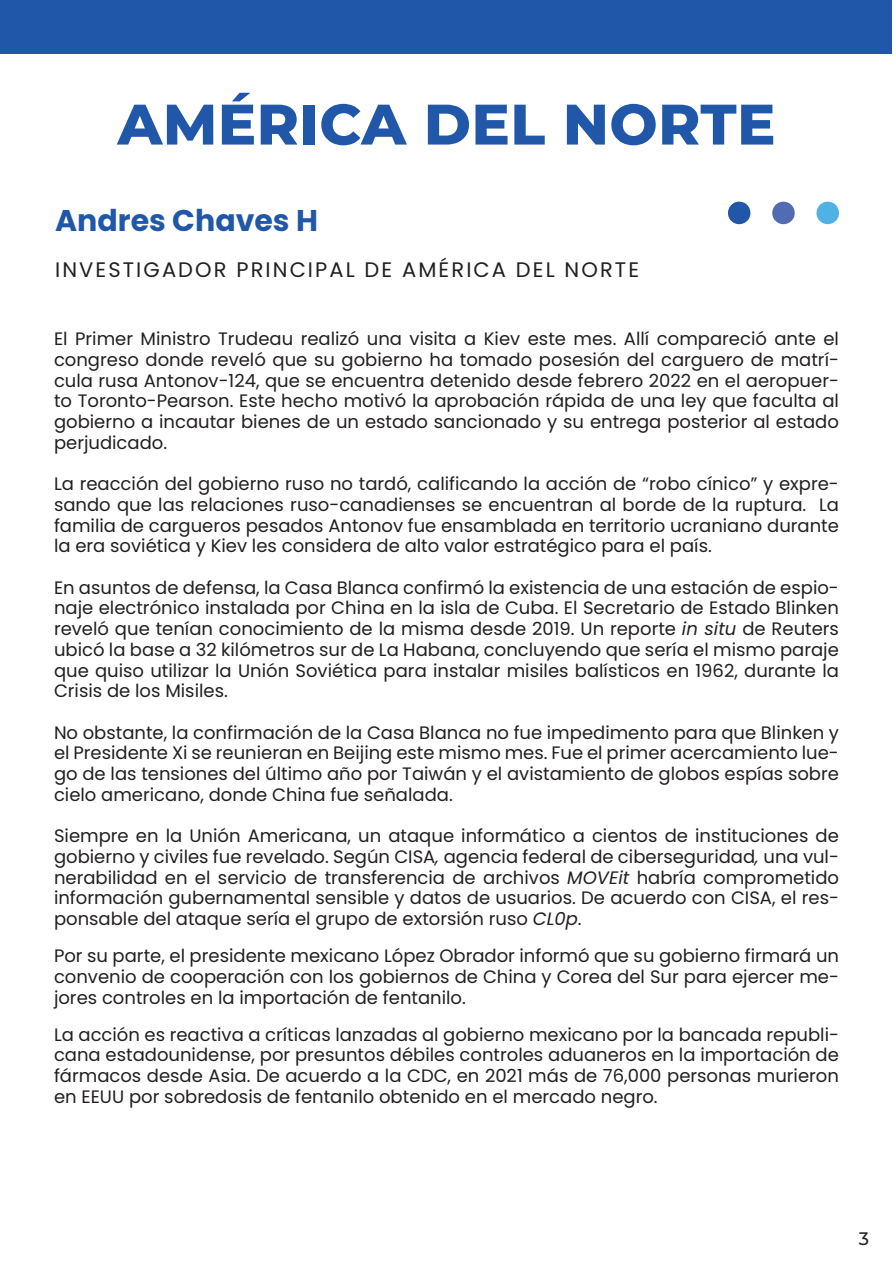
<style>
.page{position:relative;width:893px;height:1263px;background:#fff}
.page>*{position:absolute;margin:0;border:0;box-sizing:border-box;transform-origin:0 0}
.t1{font:800 57px "Montserrat";letter-spacing:.01em;color:#2057a9}
.t2{font:700 30px "Poppins";color:#2057a9}
.t3{font:21px "Poppins";letter-spacing:.1em;color:#241f1f}
.t4{font:18px/20.7px "Poppins";color:#241f1f;text-align:justify}
.t5{font:500 18px "Montserrat";color:#241f1f}
.s1{font-style:italic}
</style>
<div class="page">
<div style="left:728px;top:202px;width:23px;height:22px;background:#2057a9;border-radius:50%"></div>
<div style="left:772px;top:202px;width:23px;height:22px;background:#526cb4;border-radius:50%"></div>
<div style="left:816px;top:202px;width:23px;height:22px;background:#4fb1e4;border-radius:50%"></div>
<div style="left:1px;top:1px;width:891px;height:53px;background:#2057a9"></div>
<h1 class="t1" style="left:118px;top:83px;width:659px">AMÉRICA DEL NORTE</h1>
<h2 class="t2" style="left:55px;top:203px;width:264px">Andres Chaves H</h2>
<p class="t3" style="left:55px;top:258px;width:586px">INVESTIGADOR PRINCIPAL DE AMÉRICA DEL NORTE</p>
<p class="t4" style="left:54px;top:329px;width:786px">El Primer Ministro Trudeau realizó una visita a Kiev este mes. Allí compareció ante el congreso donde reveló que su gobierno ha tomado posesión del carguero de matrí&shy;cula rusa Antonov-124, que se encuentra detenido desde febrero 2022 en el aeropuer&shy;to Toronto-Pearson. Este hecho motivó la aprobación rápida de una ley que faculta al gobierno a incautar bienes de un estado sancionado y su entrega posterior al estado perjudicado.</p>
<p class="t4" style="left:54px;top:474px;width:786px">La reacción del gobierno ruso no tardó, calificando la acción de “robo cínico” y expre&shy;sando que las relaciones ruso-canadienses se encuentran al borde de la ruptura. La familia de cargueros pesados Antonov fue ensamblada en territorio ucraniano durante la era soviética y Kiev les considera de alto valor estratégico para el país.</p>
<p class="t4" style="left:54px;top:577px;width:786px">En asuntos de defensa, la Casa Blanca confirmó la existencia de una estación de espio&shy;naje electrónico instalada por China en la isla de Cuba. El Secretario de Estado Blinken reveló que tenían conocimiento de la misma desde 2019. Un reporte <span class="s1">in situ</span> de Reuters ubicó la base a 32 kilómetros sur de La Habana, concluyendo que sería el mismo paraje que quiso utilizar la Unión Soviética para instalar misiles balísticos en 1962, durante la Crisis de los Misiles.</p>
<p class="t4" style="left:54px;top:722px;width:786px">No obstante, la confirmación de la Casa Blanca no fue impedimento para que Blinken y el Presidente Xi se reunieran en Beijing este mismo mes. Fue el primer acercamiento lue&shy;go de las tensiones del último año por Taiwán y el avistamiento de globos espías sobre cielo americano, donde China fue señalada.</p>
<p class="t4" style="left:54px;top:825px;width:786px">Siempre en la Unión Americana, un ataque informático a cientos de instituciones de gobierno y civiles fue revelado. Según CISA<span class="s1">,</span> agencia federal de ciberseguridad<span class="s1">,</span> una vul&shy;nerabilidad en el servicio de transferencia de archivos <span class="s1">MOVEit</span> habría comprometido información gubernamental sensible y datos de usuarios. De acuerdo con CISA, el res&shy;ponsable del ataque sería el grupo de extorsión ruso <span class="s1">CL0p</span>.</p>
<p class="t4" style="left:54px;top:945px;width:786px">Por su parte, el presidente mexicano López Obrador informó que su gobierno firmará un convenio de cooperación con los gobiernos de China y Corea del Sur para ejercer me&shy;jores controles en la importación de fentanilo.</p>
<p class="t4" style="left:54px;top:1024px;width:786px">La acción es reactiva a críticas lanzadas al gobierno mexicano por la bancada republi&shy;cana estadounidense, por presuntos débiles controles aduaneros en la importación de fármacos desde Asia. De acuerdo a la CDC, en 2021 más de 76,000 personas murieron en EEUU por sobredosis de fentanilo obtenido en el mercado negro.</p>
<p class="t5" style="left:859px;top:1226px;width:12px">3</p>
</div>
